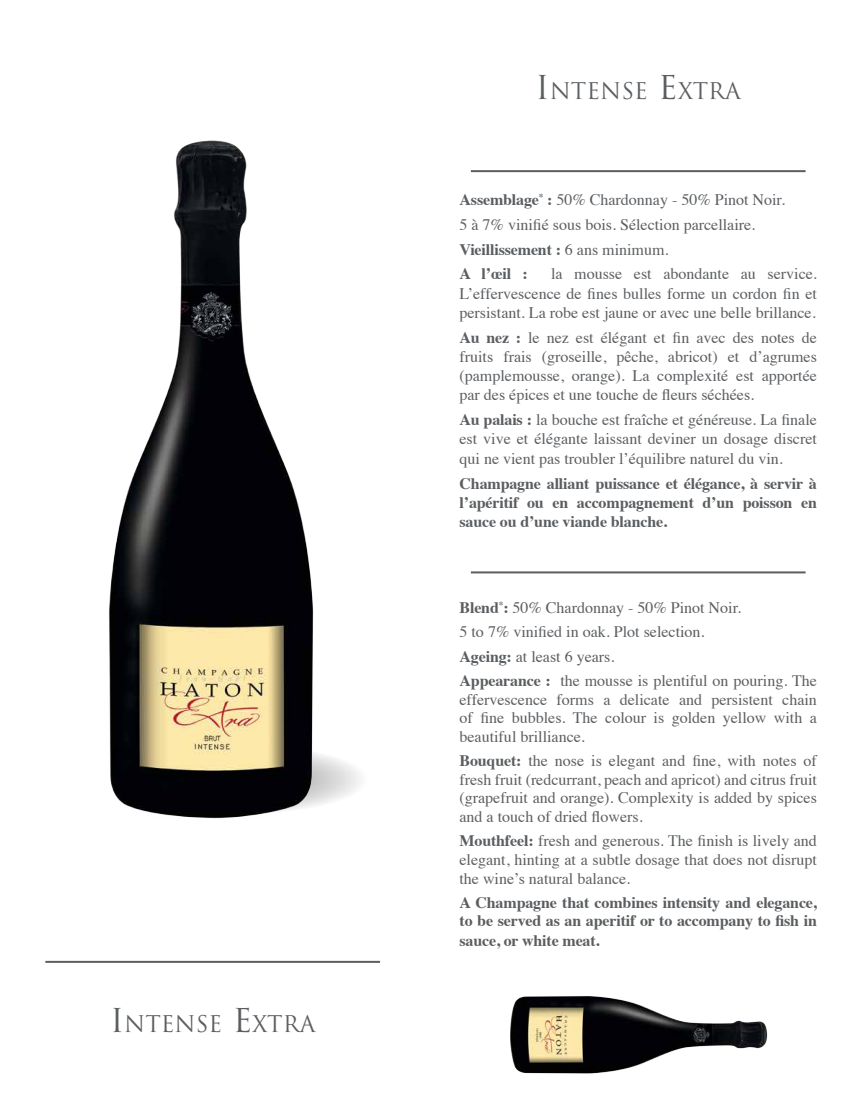
<style>
.page{position:relative;width:851px;height:1106px;background:#fff}
.page>*{position:absolute;margin:0;border:0;box-sizing:border-box;transform-origin:0 0}
.t1{font:22.4px "Trajan";color:#5b5e61}
.t2{font:16px/19.2px "Times";color:#5b5e61;text-align:justify}
.t3{font:700 16px/19.2px "Times";letter-spacing:-.01em;color:#5b5e61;text-align:justify}
.s1{font-size:32px}
.s2{font-weight:700}
</style>
<div class="page">
<hr style="left:471px;top:170px;width:334px;height:2px;background:#5b5e61">
<hr style="left:471px;top:571px;width:334px;height:2px;background:#5b5e61">
<img style="left:510px;top:996px;width:258px;height:78px">
<svg style="left:119px;top:746px;width:250px;height:68px"></svg>
<hr style="left:45px;top:960px;width:335px;height:2px;background:#5b5e61">
<img style="left:109px;top:140px;width:227px;height:679px">
<h1 class="t1" style="left:110px;top:1010px;width:207px"><span class="s1">I</span> NTENSE <span class="s1">E</span>XTRA</h1>
<h1 class="t1" style="left:535px;top:77px;width:207px"><span class="s1">I</span> NTENSE <span class="s1">E</span>XTRA</h1>
<p class="t2" style="left:459px;top:186px;width:327px;line-height:24.8px;text-align:left"><span class="s2">Assemblage</span><sup>*</sup> <span class="s2">:</span> 50% Chardonnay - 50% Pinot Noir.<br>5 à 7% vinifié sous bois. Sélection parcellaire.<br><span class="s2">Vieillissement :</span> 6 ans minimum.<br><span class="s2">A l’œil :</span></p>
<p class="t2" style="left:459px;top:263px;width:359px;text-indent:91px">la mousse est abondante au service.<br>L’effervescence de fines bulles forme un cordon fin et persistant. La robe est jaune or avec une belle brillance.</p>
<p class="t2" style="left:459px;top:326px;width:359px"><span class="s2">Au nez :</span> le nez est élégant et fin avec des notes de fruits frais (groseille, pêche, abricot) et d’agrumes (pamplemousse, orange). La complexité est apportée par des épices et une touche de fleurs séchées.</p>
<p class="t2" style="left:459px;top:409px;width:359px"><span class="s2">Au palais :</span> la bouche est fraîche et généreuse. La finale est vive et élégante laissant deviner un dosage discret qui ne vient pas troubler l’équilibre naturel du vin.</p>
<p class="t3" style="left:459px;top:472px;width:359px">Champagne alliant puissance et élégance, à servir à l’apéritif ou en accompagnement d’un poisson en sauce ou d’une viande blanche.</p>
<p class="t2" style="left:459px;top:594px;width:359px;line-height:24.2px;text-align:left"><span class="s2">Blend</span><sup>*</sup><span class="s2">:</span> 50% Chardonnay - 50% Pinot Noir.<br>5 to 7% vinified in oak. Plot selection.<br><span class="s2">Ageing:</span> at least 6 years.<br><span class="s2">Appearance :</span> the mousse is plentiful on pouring. The</p>
<p class="t2" style="left:459px;top:688px;width:359px;line-height:18.6px">effervescence forms a delicate and persistent chain of fine bubbles. The colour is golden yellow with a beautiful brilliance.</p>
<p class="t2" style="left:459px;top:750px;width:359px;line-height:18.6px"><span class="s2">Bouquet:</span> the nose is elegant and fine, with notes of fresh fruit (redcurrant, peach and apricot) and citrus fruit (grapefruit and orange). Complexity is added by spices and a touch of dried flowers.</p>
<p class="t2" style="left:459px;top:830px;width:359px;line-height:18.6px"><span class="s2">Mouthfeel:</span> fresh and generous. The finish is lively and elegant, hinting at a subtle dosage that does not disrupt the wine’s natural balance.</p>
<p class="t3" style="left:459px;top:891px;width:359px">A Champagne that combines intensity and elegance, to be served as an aperitif or to accompany to fish in sauce, or white meat.</p>
</div>
